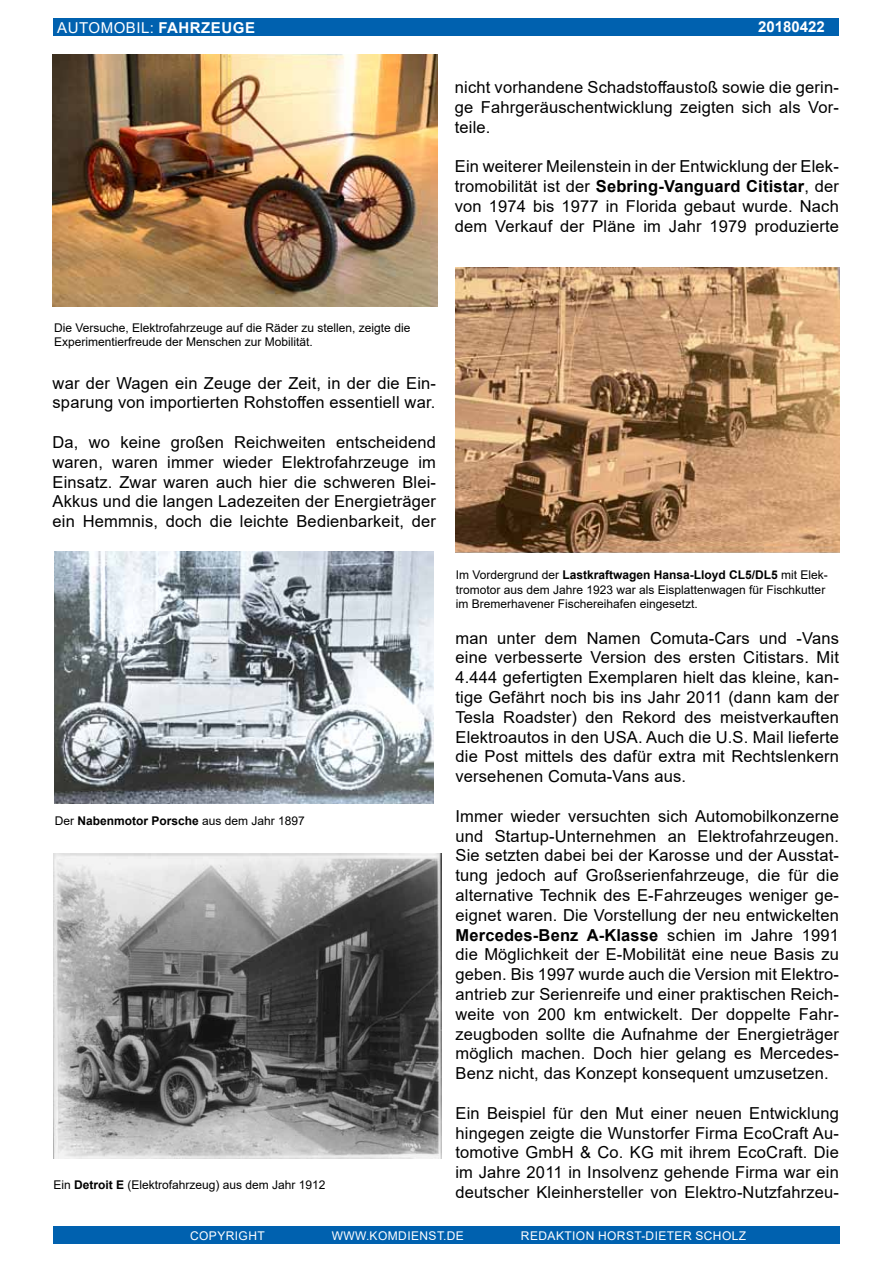
<style>
.page{position:relative;width:893px;height:1263px;background:#fff}
.page>*{position:absolute;margin:0;border:0;box-sizing:border-box;transform-origin:0 0}
.t1{font:16.5px/19.8px "Arial";letter-spacing:.01em;color:#000;text-align:justify}
.t2{font:15px "Arial";letter-spacing:.035em;color:#fff}
.t3{font:700 15px "Arial";color:#fff}
.t4{font:12px/14.4px "Arial";color:#000}
.t5{font:12px "Arial";letter-spacing:.035em;color:#fff}
.s1{font-weight:700}
</style>
<div class="page">
<div style="left:54px;top:18px;width:785px;height:18px;background:#0061af"></div>
<div style="left:53px;top:1226px;width:787px;height:18px;background:#0061af"></div>
<img style="left:53px;top:54px;width:384px;height:252px">
<img style="left:54px;top:551px;width:380px;height:252px">
<img style="left:53px;top:853px;width:389px;height:305px">
<img style="left:455px;top:267px;width:384px;height:286px">
<p class="t2" style="left:57px;top:17px;width:199px">Automobil: <span class="s1">Fahrzeuge</span></p>
<p class="t3" style="left:758px;top:17px;width:68px">20180422</p>
<p class="t1" style="left:455px;top:77px;width:386px">nicht vorhandene Schadstoffaustoß sowie die gerin&shy;ge Fahrgeräuschentwicklung zeigten sich als Vor&shy;teile.</p>
<p class="t1" style="left:455px;top:156px;width:386px">Ein weiterer Meilenstein in der Entwicklung der Elek&shy;tromobilität ist der <span class="s1">Sebring-Vanguard Citistar</span>, der von 1974 bis 1977 in Florida gebaut wurde. Nach dem Verkauf der Pläne im Jahr 1979 produzierte</p>
<p class="t4" style="left:54px;top:320px;width:358px">Die Versuche, Elektrofahrzeuge auf die Räder zu stellen, zeigte die<br>Experimentierfreude der Menschen zur Mobilität.</p>
<p class="t1" style="left:53px;top:373px;width:385px">war der Wagen ein Zeuge der Zeit, in der die Ein&shy;sparung von importierten Rohstoffen essentiell war.</p>
<p class="t1" style="left:53px;top:432px;width:385px">Da, wo keine großen Reichweiten entscheidend waren, waren immer wieder Elektrofahrzeuge im Einsatz. Zwar waren auch hier die schweren Blei-Akkus und die langen Ladezeiten der Energieträger ein Hemmnis, doch die leichte Bedienbarkeit, der</p>
<p class="t4" style="left:55px;top:813px;width:252px">Der <span class="s1">Nabenmotor Porsche</span> aus dem Jahr 1897</p>
<p class="t4" style="left:53px;top:1177px;width:274px">Ein <span class="s1">Detroit E</span> (Elektrofahrzeug) aus dem Jahr 1912</p>
<p class="t4" style="left:456px;top:568px;width:374px">I m Vordergrund der <span class="s1">Lastkraftwagen Hansa-Lloyd CL5/DL5</span> mit Elek&shy;tromotor aus dem Jahre 1923 war als Eisplattenwagen für Fischkutter im Bremerhavener Fischereihafen eingesetzt.</p>
<p class="t1" style="left:455px;top:628px;width:385px">man unter dem Namen Comuta-Cars und -Vans eine verbesserte Version des ersten Citistars. Mit 4.444 gefertigten Exemplaren hielt das kleine, kan&shy;tige Gefährt noch bis ins Jahr 2011 (dann kam der Tesla Roadster) den Rekord des meistverkauften Elektroautos in den USA. Auch die U .S. Mail lieferte die Post mittels des dafür extra mit Rechtslenkern versehenen Comuta-Vans aus.</p>
<p class="t1" style="left:455px;top:806px;width:385px">I mmer wieder versuchten sich Automobilkonzerne und Startup-U nternehmen an Elektrofahrzeugen.<br>Sie setzten dabei bei der Karosse und der Ausstat&shy;tung jedoch auf Großserienfahrzeuge, die für die alternative Technik des E-Fahrzeuges weniger ge&shy;eignet waren. Die Vorstellung der neu entwickelten <span class="s1">Mercedes-Benz A-Klasse</span> schien im Jahre 1991 die Möglichkeit der E-Mobilität eine neue Basis zu geben. Bis 1997 wurde auch die Version mit Elektro&shy;antrieb zur Serienreife und einer praktischen Reich&shy;weite von 200 km entwickelt. Der doppelte Fahr&shy;zeugboden sollte die Aufnahme der Energieträger möglich machen. Doch hier gelang es Mercedes-Benz nicht, das Konzept konsequent umzusetzen.</p>
<p class="t1" style="left:455px;top:1103px;width:385px">Ein Beispiel für den Mut einer neuen Entwicklung hingegen zeigte die Wunstorfer Firma EcoCraft Au&shy;tomotive GmbH &amp; Co. KG mit ihrem EcoCraft. Die im Jahre 2011 in I nsolvenz gehende Firma war ein deutscher Kleinhersteller von Elektro-N utzfahrzeu-</p>
<p class="t5" style="left:190px;top:1227px;width:76px">COPYRI GHT</p>
<p class="t5" style="left:332px;top:1227px;width:134px">www.komdienst.de</p>
<p class="t5" style="left:521px;top:1227px;width:184px">Redaktion Horst-Dieter Sch</p>
<p class="t5" style="left:722px;top:1227px;width:26px">olz</p>
</div>
